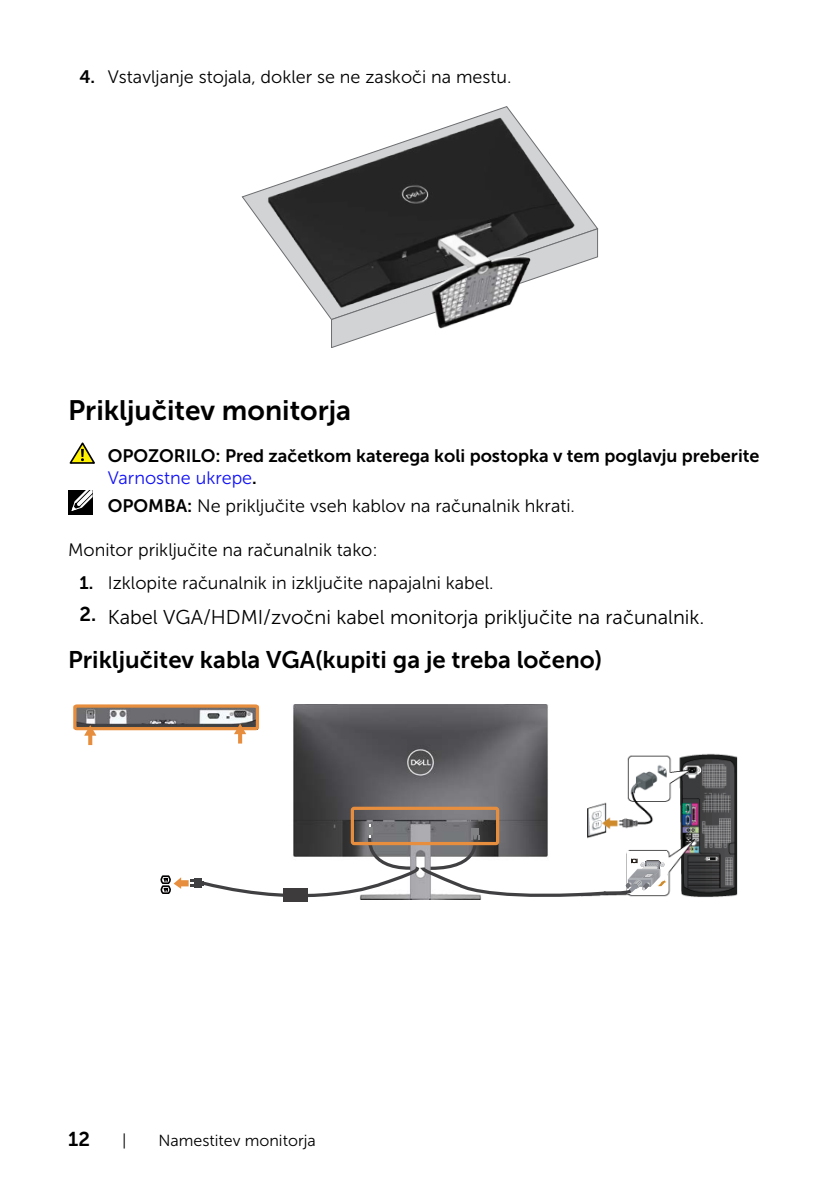
<style>
.page{position:relative;width:840px;height:1191px;background:#fff}
.page>*{position:absolute;margin:0;border:0;box-sizing:border-box;transform-origin:0 0}
.Head_2{font:28px "Museo Sans For Dell 700";color:#000}
.Head_3{font:24px "Museo Sans For Dell 700";color:#000}
.t1{font:20px "Museo Sans For Dell 300";color:#000}
.t2{font:20px "Museo Sans For Dell 700";color:#000}
.text{font:18px "Museo Sans For Dell 300";color:#000}
.text-2{font:18px/21.6px "Museo Sans For Dell 700";color:#000}
.t3{font:16px "Museo Sans For Dell 300";color:#000}
.s1{font-family:"Museo Sans For Dell 700"}
.s2{font-family:"Museo Sans For Dell 300";color:#1111f6}
</style>
<div class="page">
<svg style="left:241px;top:106px;width:357px;height:122px"></svg>
<svg style="left:331px;top:228px;width:267px;height:119px"></svg>
<img style="left:263px;top:111px;width:318px;height:231px">
<svg style="left:69px;top:442px;width:26px;height:22px"></svg>
<div style="left:68px;top:490px;width:24px;height:24px;background:#000"></div>
<svg style="left:71px;top:490px;width:22px;height:22px"></svg>
<img style="left:293px;top:705px;width:255px;height:119px">
<img style="left:587px;top:753px;width:151px;height:145px">
<svg style="left:73px;top:704px;width:187px;height:41px"></svg>
<svg style="left:160px;top:824px;width:508px;height:78px"></svg>
<div style="left:350px;top:806px;width:149px;height:39px;border:3px solid #e68e3d;border-radius:2px"></div>
<p class="text" style="left:79px;top:67px;width:433px"><span class="s1">4.</span> Vstavljanje stojala, dokler se ne zaskoči na mestu.</p>
<p class="Head_2" style="left:68px;top:394px;width:284px">Priključitev monitorja</p>
<p class="text-2" style="left:108px;top:445px;width:653px">OPOZORILO: Pred začetkom katerega koli postopka v tem poglavju preberite<br><span class="s2">Varnostne ukrepe</span>.</p>
<p class="text" style="left:108px;top:496px;width:468px"><span class="s1">OPOMBA:</span> Ne priključite vseh kablov na računalnik hkrati.</p>
<p class="text" style="left:68px;top:540px;width:311px">Monitor priključite na računalnik tako:</p>
<p class="text" style="left:79px;top:573px;width:415px"><span class="s1">1.</span> Izklopite računalnik in izključite napajalni kabel.</p>
<p class="t1" style="left:79px;top:606px;width:626px"><span class="s1">2.</span> Kabel VGA/HDMI/zvočni kabel monitorja priključite na računalnik.</p>
<p class="Head_3" style="left:68px;top:646px;width:535px">Priključitev kabla VGA(kupiti ga je treba ločeno)</p>
<p class="t2" style="left:68px;top:1127px;width:23px">12</p>
<p class="t3" style="left:122px;top:1131px;width:6px">|</p>
<p class="t3" style="left:158px;top:1131px;width:159px">Namestitev monitorja</p>
</div>
